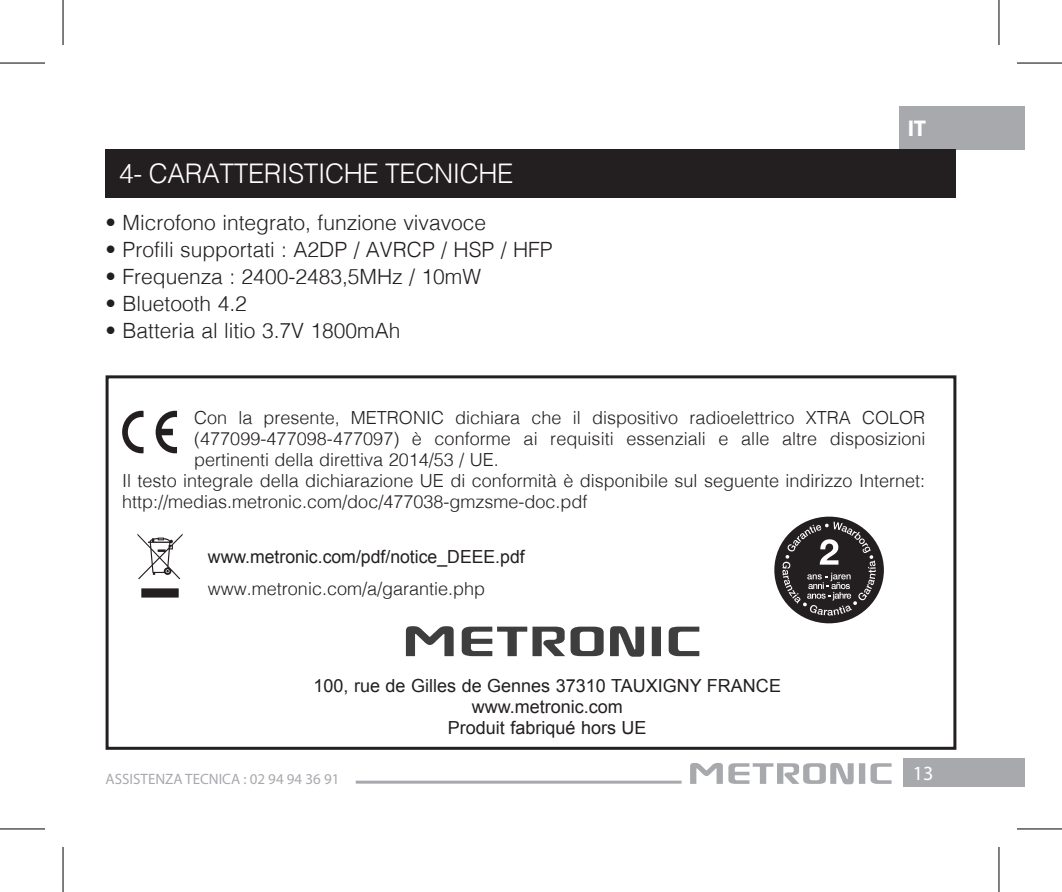
<style>
.page{position:relative;width:1062px;height:892px;background:#fff}
.page>*{position:absolute;margin:0;border:0;box-sizing:border-box;transform-origin:0 0}
.t1{font:300 27px "Helvetica";letter-spacing:-.015em;color:#fff}
.t2{font:700 22.8px "Myriad Pro";color:#fff}
.t3{font:300 21px "Helvetica";color:#231f20}
.t4{font:20.1px "Myriad Pro";color:#fff}
.t5{font:300 18px/21px "Helvetica";color:#231f20;text-align:justify}
.Normal_e{font:18px "Arial";color:#231f20}
.t6{font:15px "Myriad Pro";color:#a8a9ad}
</style>
<div class="page">
<div style="left:898px;top:106px;width:126px;height:43px;background:#a8a9ad"></div>
<svg style="left:728px;top:763px;width:163px;height:21px"></svg>
<svg style="left:690px;top:763px;width:32px;height:20px"></svg>
<div style="left:903px;top:758px;width:121px;height:28px;background:#a8a9ad"></div>
<hr style="left:356px;top:780px;width:325px;height:3px;background:#a8a9ad">
<div style="left:106px;top:375px;width:850px;height:374px;border:3px solid #231f20"></div>
<div style="left:106px;top:149px;width:850px;height:49px;background:#231f20"></div>
<svg style="left:122px;top:410px;width:55px;height:43px"></svg>
<div style="left:774px;top:516px;width:109px;height:107px;background:#231f20;border-radius:50%"></div>
<svg style="left:782px;top:521px;width:93px;height:94px"></svg>
<svg style="left:461px;top:626px;width:238px;height:30px"></svg>
<svg style="left:406px;top:626px;width:47px;height:30px"></svg>
<svg style="left:137px;top:533px;width:45px;height:64px"></svg>
<svg style="left:0;top:829px;width:45px;height:1px"></svg>
<svg style="left:1017px;top:829px;width:44px;height:1px"></svg>
<hr style="left:0;top:62px;width:45px;height:2px;background:#000">
<hr style="left:1016px;top:62px;width:45px;height:2px;background:#000">
<hr style="left:0;top:828px;width:45px;height:1px;background:#000">
<hr style="left:1016px;top:828px;width:45px;height:1px;background:#000">
<hr style="left:62px;top:0;width:2px;height:45px;background:#000">
<hr style="left:62px;top:846px;width:2px;height:45px;background:#000">
<hr style="left:998px;top:0;width:1px;height:45px;background:#000">
<hr style="left:998px;top:846px;width:1px;height:45px;background:#000">
<p class="t1" style="left:119px;top:151px;width:395px">4- CARATTERISTICHE TECNICHE</p>
<p class="t3" style="left:106px;top:204px;width:382px">• Microfono integrato, funzione vivavoce</p>
<p class="t3" style="left:106px;top:231px;width:448px">• Profili supportati : A2DP / AVRCP / HSP / HFP</p>
<p class="t3" style="left:106px;top:258px;width:377px">• Frequenza : 2400-2483,5MHz / 10mW</p>
<p class="t3" style="left:106px;top:285px;width:143px">• Bluetooth 4.2</p>
<p class="t3" style="left:106px;top:312px;width:296px">• Batteria al litio 3.7V 1800mAh</p>
<p class="t2" style="left:907px;top:113px;width:20px">IT</p>
<p class="t5" style="left:194px;top:405px;width:733px">Con la presente, METRONIC dichiara che il dispositivo radioelettrico XTRA COLOR (477099-477098-477097) è conforme ai requisiti essenziali e alle altre disposizioni pertinenti della direttiva 2014/53 / UE.</p>
<p class="t5" style="left:122px;top:468px;width:804px">Il testo integrale della dichiarazione UE di conformità è disponibile sul seguente indirizzo Internet: http://medias.metronic.com/doc/477038-gmzsme-doc.pdf</p>
<p class="Normal_e" style="left:208px;top:545px;width:318px">www.metronic.com/pdf/notice_DEEE.pdf</p>
<p class="t5" style="left:208px;top:577px;width:279px">www.metronic.com/a/garantie.php</p>
<p class="Normal_e" style="left:313px;top:673px;width:469px">100, rue de Gilles de Gennes 37310 TAUXIGNY FRANCE</p>
<p class="Normal_e" style="left:471px;top:694px;width:153px">www.metronic.com</p>
<p class="Normal_e" style="left:448px;top:715px;width:200px">Produit fabriqué hors UE</p>
<p class="t6" style="left:106px;top:769px;width:235px">ASSISTENZA TECNICA : 02 94 94 36 91</p>
<p class="t4" style="left:912px;top:760px;width:22px">13</p>
</div>
